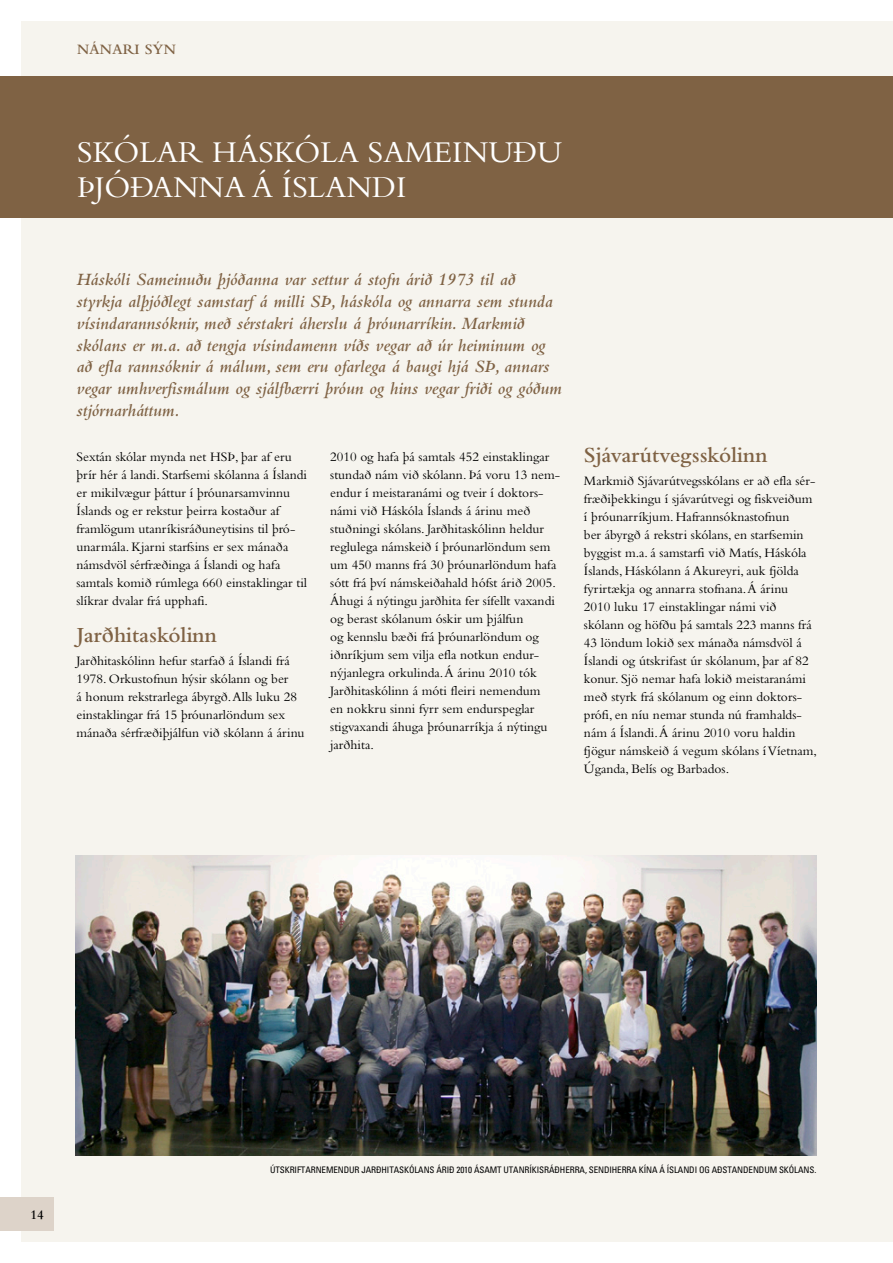
<style>
.page{position:relative;width:893px;height:1263px;background:#fff}
.page>*{position:absolute;margin:0;border:0;box-sizing:border-box;transform-origin:0 0}
.t1{font:31.5px "Bembo Std";color:#fff}
.t2{font:600 22.5px "Bembo Std";color:#7f6244}
.t3{font:italic 600 18px/21.8px "Bembo Std";color:#7f6244}
.t4{font:600 15px "Bembo Std";color:#7f6244}
.t5{font:13.5px/18px "Bembo Std";color:#000}
.t6{font:600 13.5px "Bembo Std";color:#000}
.t7{font:condensed 9px "Univers";letter-spacing:-.01em;color:#000}
</style>
<div class="page">
<div style="left:21px;top:21px;width:872px;height:1221px;background:#f6f4ee"></div>
<div style="left:0;top:77px;width:893px;height:141px;background:#7f6244"></div>
<img style="left:76px;top:855px;width:740px;height:301px">
<div style="left:0;top:1198px;width:53px;height:33px;background:#ddd3c9"></div>
<p class="t4" style="left:77px;top:41px;width:34px">Nánari</p>
<p class="t4" style="left:145px;top:41px;width:29px">sýn</p>
<h1 class="t1" style="left:77px;top:134px;width:329px">Skólar Háskóla Sameinu</h1>
<h1 class="t1" style="left:513px;top:134px;width:42px">ðu</h1>
<h1 class="t1" style="left:77px;top:168px;width:99px">þjóðanna</h1>
<h1 class="t1" style="left:252px;top:168px;width:61px">á Íslandi</h1>
<p class="t3" style="left:77px;top:269px;width:487px">Háskóli Sameinuðu þjóðanna var settur á stofn árið 1973 til að styrkja alþjóðlegt samstarf á milli SÞ, háskóla og annarra sem stunda vísindarannsóknir, með sérstakri áherslu á þróunarríkin. Markmið skólans er m.a. að tengja vísindamenn víðs vegar að úr heiminum og að efla rannsóknir á málum, sem eru ofarlega á baugi hjá SÞ, annars vegar umhverfismálum og sjálfbærri þróun og hins vegar friði og góðum stjórnarháttum.</p>
<p class="t5" style="left:77px;top:447px;width:232px">Sextán skólar mynda net HSÞ, þar af eru þrír hér á landi. Starfsemi skólanna á Íslandi er mikilvægur þáttur í þróunarsamvinnu Íslands og er rekstur þeirra kostaður af framlögum utanríkisráðuneytisins til þró&shy;unarmála. Kjarni starfsins er sex mánaða námsdvöl sérfræðinga á Íslandi og hafa samtals komið rúmlega 660 einstaklingar til slíkrar dvalar frá upphafi.</p>
<h2 class="t2" style="left:77px;top:623px;width:142px">Jarðhitaskólinn</h2>
<p class="t5" style="left:77px;top:651px;width:229px">Jarðhitaskólinn hefur starfað á Íslandi frá 1978. Orkustofnun hýsir skólann og ber<br>á honum rekstrarlega ábyrgð. Alls luku 28 einstaklingar frá 15 þróunarlöndum sex mánaða sérfræðiþjálfun við skólann á árinu</p>
<p class="t5" style="left:330px;top:447px;width:231px">2010 og hafa þá samtals 452 einstaklingar stundað nám við skólann. Þá voru 13 nem&shy;endur í meistaranámi og tveir í doktors&shy;námi við Háskóla Íslands á árinu með stuðningi skólans. Jarðhitaskólinn heldur reglulega námskeið í þróunarlöndum sem um 450 manns frá 30 þróunarlöndum hafa sótt frá því námskeiðahald hófst árið 2005.<br>Áhugi á nýtingu jarðhita fer sífellt vaxandi og berast skólanum óskir um þjálfun<br>og kennslu bæði frá þróunarlöndum og iðnríkjum sem vilja efla notkun endur&shy;nýjanlegra orkulinda. Á árinu 2010 tók Jarðhitaskólinn á móti fleiri nemendum<br>en nokkru sinni fyrr sem endurspeglar stigvaxandi áhuga þróunarríkja á nýtingu jarðhita.</p>
<h2 class="t2" style="left:584px;top:443px;width:185px">Sjávarútvegsskólinn</h2>
<p class="t5" style="left:584px;top:471px;width:234px">Markmið Sjávarútvegsskólans er að efla sér&shy;fræðiþekkingu í sjávarútvegi og fiskveiðum í þróunarríkjum. Hafrannsóknastofnun<br>ber ábyrgð á rekstri skólans, en starfsemin byggist m.a. á samstarfi við Matís, Háskóla Íslands, Háskólann á Akureyri, auk fjölda fyrirtækja og annarra stofnana. Á árinu 2010 luku 17 einstaklingar námi við skólann og höfðu þá samtals 223 manns frá 43 löndum lokið sex mánaða námsdvöl á Íslandi og útskrifast úr skólanum, þar af 82 konur. Sjö nemar hafa lokið meistaranámi með styrk frá skólanum og einn doktors&shy;prófi, en níu nemar stunda nú framhalds&shy;nám á Íslandi. Á árinu 2010 voru haldin fjögur námskeið á vegum skólans í Víetnam, Úganda, Belís og Barbados.</p>
<p class="t6" style="left:30px;top:1207px;width:15px">14</p>
<p class="t7" style="left:270px;top:1164px;width:12px">ÚTSKRIFTARNEMENDUR</p>
<p class="t7" style="left:361px;top:1164px;width:26px">JARÐHITASKÓLANS</p>
<p class="t7" style="left:436px;top:1164px;width:45px">ÁRIÐ 2010 ÁSAMT</p>
<p class="t7" style="left:503px;top:1164px;width:6px">UTANRÍKISRÁ</p>
<p class="t7" style="left:554px;top:1164px;width:12px">ÐHERRA</p>
<p class="t7" style="left:585px;top:1164px;width:10px">, SENDIHERRA</p>
<p class="t7" style="left:639px;top:1164px;width:11px">KÍNA</p>
<p class="t7" style="left:659px;top:1164px;width:16px">Á ÍSLANDI</p>
<p class="t7" style="left:699px;top:1164px;width:30px">OG AÐSTANDENDUM</p>
<p class="t7" style="left:779px;top:1164px;width:6px">SKÓLANS</p>
<p class="t7" style="left:814px;top:1164px;width:3px">.</p>
</div>
